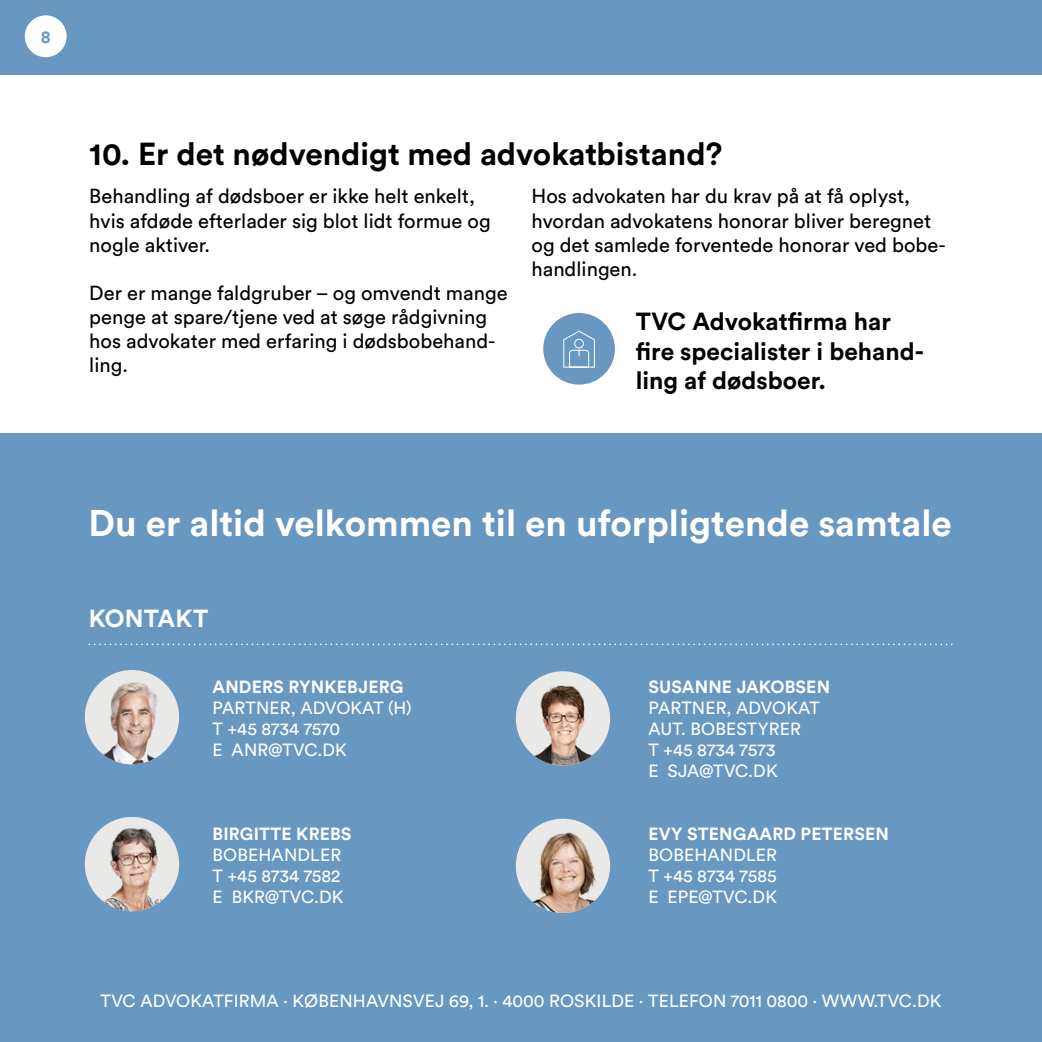
<style>
.page{position:relative;width:1042px;height:1042px;background:#fff}
.page>*{position:absolute;margin:0;border:0;box-sizing:border-box;transform-origin:0 0}
.t1{font:700 36.75px "Circular Std";color:#fff}
.t2{font:700 31.5px "Circular Std";color:#000}
.t3{font:700 24.5px/29.4px "Circular Std";color:#000}
.t4{font:700 24.5px "Circular Std";letter-spacing:.01em;color:#fff}
.t5{font:20.12px/24.2px "Circular Std";color:#000}
.t6{font:17.5px/21px "Circular Std";letter-spacing:.01em;color:#fff}
.t7{font:700 17.5px "Circular Std";letter-spacing:.01em;color:#fff}
.t8{font:700 17.5px "Circular Std";color:#6897c1}
</style>
<div class="page">
<div style="left:0;top:0;width:1042px;height:74px;background:#6897c1"></div>
<div style="left:0;top:433px;width:1042px;height:609px;background:#6897c1"></div>
<div style="left:25px;top:15px;width:42px;height:42px;background:#fff;border-radius:50%"></div>
<svg style="left:89px;top:643px;width:864px;height:2px"></svg>
<img style="left:516px;top:671px;width:94px;height:94px;border-radius:47px">
<img style="left:86px;top:820px;width:93px;height:91px">
<div style="left:516px;top:819px;width:94px;height:94px;background:#e9eae8;border-radius:50%"></div>
<img style="left:523px;top:823px;width:87px;height:90px">
<div style="left:85px;top:670px;width:94px;height:94px;background:#e9eae8;border-radius:50%"></div>
<img style="left:89px;top:675px;width:86px;height:89px">
<div style="left:543px;top:313px;width:72px;height:72px;background:#6897c1;border-radius:50%"></div>
<svg style="left:543px;top:313px;width:72px;height:55px"></svg>
<p class="t8" style="left:41px;top:26px;width:11px">8</p>
<h2 class="t2" style="left:89px;top:134px;width:634px">10. Er det nødvendigt med advokatbistand?</h2>
<p class="t5" style="left:89px;top:184px;width:403px">Behandling af dødsboer er ikke helt enkelt, hvis afdøde efterlader sig blot lidt formue og nogle aktiver.</p>
<p class="t5" style="left:89px;top:281px;width:420px">Der er mange faldgruber – og omvendt mange penge at spare/tjene ved at søge rådgivning hos advokater med erfaring i dødsbobehand&shy;ling.</p>
<p class="t5" style="left:531px;top:184px;width:416px">Hos advokaten har du krav på at få oplyst, hvordan advokatens honorar bliver beregnet og det samlede forventede honorar ved bobe&shy;handlingen.</p>
<p class="t3" style="left:636px;top:307px;width:290px">TVC Advokatfirma har fire specialister i behand&shy;ling af dødsboer.</p>
<h1 class="t1" style="left:89px;top:499px;width:865px">Du er altid velkommen til en uforpligtende samtale</h1>
<p class="t4" style="left:89px;top:602px;width:121px">KONTAKT</p>
<p class="t7" style="left:213px;top:676px;width:192px">ANDERS RYNKEBJERG</p>
<p class="t6" style="left:213px;top:697px;width:201px">PARTNER, ADVOKAT (H)<br>T +45 8734 7570<br>E ANR@TVC.DK</p>
<p class="t7" style="left:213px;top:823px;width:140px">BIRGITTE KREBS</p>
<p class="t6" style="left:213px;top:844px;width:133px">BOBEHANDLER<br>T +45 8734 7582<br>E BKR@TVC.DK</p>
<p class="t7" style="left:648px;top:676px;width:183px">SUSANNE JAKOBSEN</p>
<p class="t6" style="left:648px;top:697px;width:173px">PARTNER, ADVOKAT<br>AUT. BOBESTYRER<br>T +45 8734 7573<br>E SJA@TVC.DK</p>
<p class="t7" style="left:648px;top:823px;width:242px">EVY STENGAARD PETERSEN</p>
<p class="t6" style="left:648px;top:844px;width:130px;text-align:justify">BOBEHANDLER T +45 8734 7585<br>E EPE@TVC.DK</p>
<p class="t6" style="left:101px;top:989px;width:842px">TVC ADVOKATFIRMA · KØBENHAVNSVEJ 69, 1. · 4000 ROSKILDE · TELEFON 7011 0800 · WWW.TVC.DK</p>
</div>
